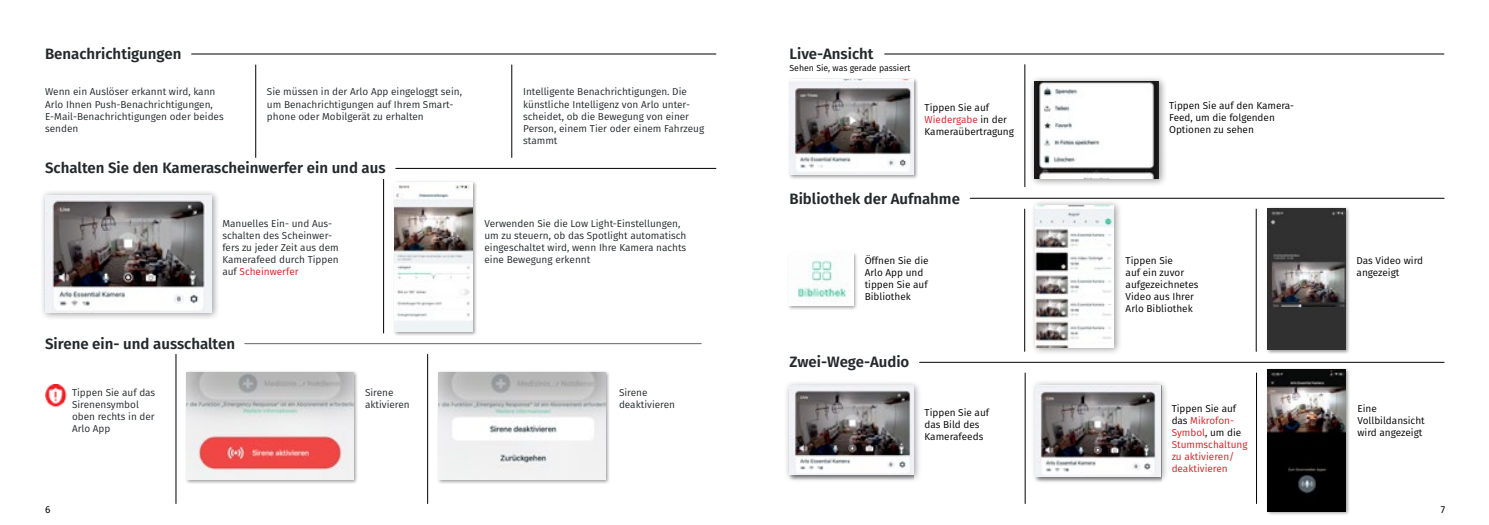
<style>
.page{position:relative;width:1489px;height:525px;background:#fff}
.page>*{position:absolute;margin:0;border:0;box-sizing:border-box;transform-origin:0 0}
.t1{font:600 15px "Fira Sans";color:#24292c}
.t2{font:10px/12px "Fira Sans";color:#24292c}
.t3{font:10px/12px "Fira Sans";color:#000}
.t4{font:10px/12px "Fira Sans";color:#d81d24}
.t5{font:10px "Fira Sans";color:#000}
.t6{font:8.75px "Fira Sans";color:#000}
.s1{color:#d81d24}
.s2{color:#000}
</style>
<div class="page">
<hr style="left:191px;top:54px;width:525px;height:1px;background:#000">
<hr style="left:396px;top:168px;width:320px;height:1px;background:#000">
<hr style="left:255px;top:65px;width:1px;height:92px;background:#000">
<hr style="left:511px;top:65px;width:1px;height:92px;background:#000">
<hr style="left:383px;top:179px;width:1px;height:154px;background:#000">
<hr style="left:176px;top:354px;width:1px;height:149px;background:#000">
<hr style="left:427px;top:354px;width:1px;height:149px;background:#000">
<hr style="left:245px;top:343px;width:456px;height:1px;background:#636466">
<img style="left:45px;top:384px;width:22px;height:23px">
<div style="left:437px;top:370px;width:172px;height:114px;background:#000;opacity:.4"></div>
<img style="left:438px;top:372px;width:167px;height:107px">
<div style="left:185px;top:370px;width:172px;height:114px;background:#000;opacity:.4"></div>
<img style="left:187px;top:372px;width:166px;height:107px">
<div style="left:40px;top:190px;width:180px;height:131px;background:#000;opacity:.4"></div>
<img style="left:45px;top:195px;width:167px;height:117px">
<div style="left:393px;top:181px;width:83px;height:155px;background:#000;opacity:.4"></div>
<img style="left:395px;top:183px;width:77px;height:148px">
<div style="left:1029px;top:76px;width:137px;height:111px;background:#000;opacity:.4"></div>
<img style="left:1034px;top:81px;width:124px;height:98px">
<hr style="left:970px;top:198px;width:473px;height:1px;background:#000">
<hr style="left:919px;top:362px;width:524px;height:1px;background:#000">
<hr style="left:884px;top:54px;width:559px;height:1px;background:#000">
<hr style="left:1024px;top:65px;width:1px;height:122px;background:#000">
<hr style="left:1024px;top:209px;width:1px;height:142px;background:#000">
<hr style="left:1255px;top:209px;width:1px;height:142px;background:#000">
<hr style="left:1024px;top:373px;width:1px;height:130px;background:#000">
<hr style="left:1256px;top:373px;width:1px;height:130px;background:#000">
<div style="left:787px;top:78px;width:130px;height:101px;background:#000;opacity:.4"></div>
<img style="left:789px;top:80px;width:124px;height:94px">
<div style="left:1030px;top:200px;width:91px;height:155px;background:#000;opacity:.4"></div>
<img style="left:1035px;top:205px;width:78px;height:142px">
<div style="left:787px;top:251px;width:71px;height:58px;background:#000;opacity:.4"></div>
<img style="left:788px;top:253px;width:65px;height:52px">
<div style="left:784px;top:380px;width:137px;height:102px;background:#000;opacity:.4"></div>
<div style="left:789px;top:385px;width:124px;height:95px;background:#000;opacity:.4"></div>
<img style="left:789px;top:385px;width:124px;height:89px">
<div style="left:1265px;top:206px;width:84px;height:147px;background:#000;opacity:.4"></div>
<img style="left:1267px;top:208px;width:78px;height:142px">
<div style="left:1030px;top:380px;width:138px;height:103px;background:#000;opacity:.4"></div>
<div style="left:1035px;top:385px;width:126px;height:96px;background:#000;opacity:.4"></div>
<img style="left:1035px;top:385px;width:124px;height:91px">
<div style="left:1265px;top:367px;width:84px;height:148px;background:#000;opacity:.4"></div>
<img style="left:1267px;top:369px;width:78px;height:142px">
<h1 class="t1" style="left:45px;top:41px;width:138px">Benachrichtigungen</h1>
<p class="t2" style="left:45px;top:86px;width:180px">Wenn ein Auslöser erkannt wird, kann<br>Arlo Ihnen Push-Benachrichtigungen,<br>E-Mail-Benachrichtigungen oder beides senden</p>
<p class="t2" style="left:267px;top:86px;width:196px">Sie müssen in der Arlo App eingeloggt sein, um Benachrichtigungen auf Ihrem Smart&shy;phone oder Mobilgerät zu erhalten</p>
<p class="t2" style="left:523px;top:86px;width:182px">Intelligente Benachrichtigungen. Die künstliche Intelligenz von Arlo unter&shy;scheidet, ob die Bewegung von einer<br>Person, einem Tier oder einem Fahrzeug stammt</p>
<h1 class="t1" style="left:45px;top:156px;width:342px">Schalten Sie den Kamerascheinwerfer ein und aus</h1>
<p class="t2" style="left:222px;top:217px;width:118px">Manuelles Ein- und Aus&shy;schalten des Scheinwer&shy;fers zu jeder Zeit aus dem<br>Kamerafeed durch Tippen auf <span class="s1">Scheinwerfer</span></p>
<p class="t2" style="left:484px;top:217px;width:203px">Verwenden Sie die Low Light-Einstellungen, um zu steuern, ob das Spotlight automatisch eingeschaltet wird, wenn Ihre Kamera nachts eine Bewegung erkennt</p>
<h1 class="t1" style="left:45px;top:331px;width:191px">Sirene ein- und ausschalten</h1>
<p class="t2" style="left:72px;top:386px;width:85px">Tippen Sie auf das<br>Sirenensymbol oben rechts in der<br>Arlo App</p>
<p class="t2" style="left:365px;top:386px;width:46px">Sirene aktivieren</p>
<p class="t2" style="left:619px;top:386px;width:58px">Sirene deaktivieren</p>
<h1 class="t1" style="left:789px;top:41px;width:86px">Live-Ansicht</h1>
<p class="t6" style="left:789px;top:62px;width:122px">Sehen Sie, was gerade passiert</p>
<p class="t3" style="left:924px;top:101px;width:91px">Tippen Sie auf<br><span class="s1">Wiedergabe</span> in der<br>Kameraübertragung</p>
<h1 class="t1" style="left:789px;top:186px;width:172px">Bibliothek der Aufnahme</h1>
<p class="t3" style="left:864px;top:254px;width:65px">Öffnen Sie die<br>Arlo App und tippen Sie auf<br>Bibliothek</p>
<h1 class="t1" style="left:789px;top:349px;width:121px">Zwei-Wege-Audio</h1>
<p class="t3" style="left:1168px;top:100px;width:127px">Tippen Sie auf den Kamera-<br>Feed, um die folgenden<br>Optionen zu sehen</p>
<p class="t3" style="left:1125px;top:254px;width:74px">Tippen Sie<br>auf ein zuvor aufgezeichnetes<br>Video aus Ihrer<br>Arlo Bibliothek</p>
<p class="t3" style="left:924px;top:405px;width:66px">Tippen Sie auf das Bild des<br>Kamerafeeds</p>
<p class="t4" style="left:1171px;top:402px;width:77px"><span class="s2">Tippen Sie auf das</span> Mikrofon-<br>Symbol<span class="s2">, um die<br></span>Stummschaltung zu aktivieren/ deaktivieren</p>
<p class="t3" style="left:1356px;top:254px;width:68px">Das Video wird angezeigt</p>
<p class="t3" style="left:1357px;top:402px;width:69px">Eine<br>Vollbildansicht wird angezeigt</p>
<p class="t5" style="left:45px;top:501px;width:7px">6</p>
<p class="t5" style="left:1440px;top:501px;width:6px">7</p>
</div>
